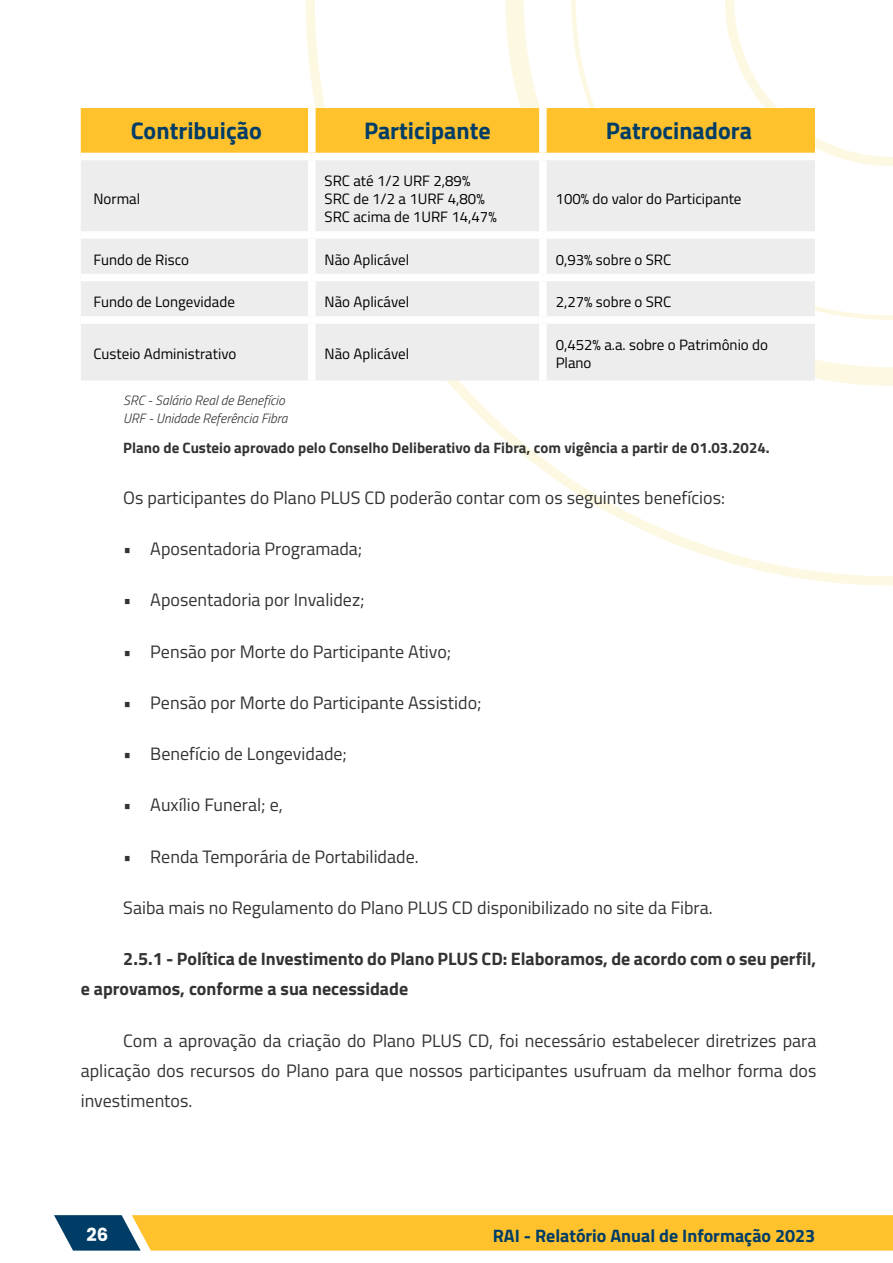
<style>
.page{position:relative;width:893px;height:1263px;background:#fff}
.page>*{position:absolute;margin:0;border:0;box-sizing:border-box;transform-origin:0 0}
.t1{font:700 24px "Titillium Web";color:#003d66}
.t2{font:18px/30px "Titillium Web";color:#333332;text-align:justify}
.t3{font:700 18px/30px "Titillium Web";color:#333332}
.t4{font:700 18px "Titillium Web";color:#003d66}
.t5{font:700 18px "Poppins";color:#fff}
.t6{font:15px/18px "Titillium Web";color:#000}
.t7{font:700 15px "Titillium Web";color:#333332}
.t8{font:italic 300 13.5px/18px "Titillium Web";color:#333332}
</style>
<div class="page">
<svg style="left:54px;top:1215px;width:839px;height:35px;background:#eab837"></svg>
<svg style="left:446px;top:359px;width:447px;height:226px"></svg>
<svg style="left:81px;top:0;width:812px;height:166px"></svg>
<div style="left:81px;top:160px;width:734px;height:220px;background:#ededed"></div>
<div style="left:308px;top:108px;width:8px;height:45px;background:#fff"></div>
<div style="left:539px;top:108px;width:8px;height:45px;background:#fff"></div>
<div style="left:81px;top:153px;width:231px;height:7px;background:#fff"></div>
<div style="left:312px;top:153px;width:231px;height:7px;background:#fff"></div>
<div style="left:308px;top:160px;width:8px;height:71px;background:#fff"></div>
<div style="left:543px;top:153px;width:272px;height:7px;background:#fff"></div>
<div style="left:539px;top:160px;width:8px;height:71px;background:#fff"></div>
<div style="left:81px;top:231px;width:231px;height:8px;background:#fff"></div>
<div style="left:312px;top:231px;width:231px;height:8px;background:#fff"></div>
<div style="left:308px;top:239px;width:8px;height:35px;background:#fff"></div>
<div style="left:543px;top:231px;width:272px;height:8px;background:#fff"></div>
<div style="left:539px;top:239px;width:8px;height:35px;background:#fff"></div>
<div style="left:81px;top:274px;width:231px;height:7px;background:#fff"></div>
<div style="left:312px;top:274px;width:231px;height:7px;background:#fff"></div>
<div style="left:308px;top:281px;width:8px;height:35px;background:#fff"></div>
<div style="left:543px;top:274px;width:272px;height:7px;background:#fff"></div>
<div style="left:539px;top:281px;width:8px;height:35px;background:#fff"></div>
<div style="left:81px;top:316px;width:231px;height:8px;background:#fff"></div>
<div style="left:312px;top:316px;width:231px;height:8px;background:#fff"></div>
<div style="left:308px;top:324px;width:8px;height:56px;background:#fff"></div>
<div style="left:543px;top:316px;width:272px;height:8px;background:#fff"></div>
<div style="left:539px;top:324px;width:8px;height:56px;background:#fff"></div>
<h1 class="t1" style="left:131px;top:113px;width:132px">Contribuição</h1>
<h1 class="t1" style="left:364px;top:113px;width:128px">Participante</h1>
<h1 class="t1" style="left:606px;top:113px;width:148px">Patrocinadora</h1>
<p class="t6" style="left:94px;top:189px;width:48px">Normal</p>
<p class="t6" style="left:325px;top:171px;width:174px">SRC até 1/2 URF 2,89%<br>SRC de 1/2 a 1URF 4,80%<br>SRC acima de 1URF 14,47%</p>
<p class="t6" style="left:556px;top:189px;width:187px">100% do valor do Participante</p>
<p class="t6" style="left:94px;top:250px;width:97px">Fundo de Risco</p>
<p class="t6" style="left:325px;top:250px;width:86px">Não Aplicável</p>
<p class="t6" style="left:556px;top:250px;width:117px">0,93% sobre o SRC</p>
<p class="t6" style="left:94px;top:292px;width:143px">Fundo de Longevidade</p>
<p class="t6" style="left:325px;top:292px;width:86px">Não Aplicável</p>
<p class="t6" style="left:556px;top:292px;width:117px">2,27% sobre o SRC</p>
<p class="t6" style="left:94px;top:344px;width:144px">Custeio Administrativo</p>
<p class="t6" style="left:325px;top:344px;width:86px">Não Aplicável</p>
<p class="t6" style="left:556px;top:335px;width:214px">0,452% a.a. sobre o Patrimônio do<br>Plano</p>
<p class="t8" style="left:123px;top:390px;width:166px">SRC - Salário Real de Benefício<br>URF - Unidade Referência Fibra</p>
<p class="t7" style="left:123px;top:436px;width:648px">Plano de Custeio aprovado pelo Conselho Deliberativo da Fibra, com vigência a partir de 01.03.2024.</p>
<p class="t2" style="left:123px;top:482px;width:603px">Os participantes do Plano PLUS CD poderão contar com os seguintes benefícios:</p>
<p class="t2" style="left:123px;top:533px;width:241px">• Aposentadoria Programada;</p>
<p class="t2" style="left:123px;top:584px;width:243px">• Aposentadoria por Invalidez;</p>
<p class="t2" style="left:123px;top:635px;width:330px">• Pensão por Morte do Participante Ativo;</p>
<p class="t2" style="left:123px;top:687px;width:360px">• Pensão por Morte do Participante Assistido;</p>
<p class="t2" style="left:123px;top:738px;width:225px">• Benefício de Longevidade;</p>
<p class="t2" style="left:123px;top:789px;width:161px">• Auxílio Funeral; e,</p>
<p class="t2" style="left:123px;top:840px;width:297px">• Renda Temporária de Portabilidade.</p>
<p class="t2" style="left:123px;top:892px;width:591px">Saiba mais no Regulamento do Plano PLUS CD disponibilizado no site da Fibra.</p>
<p class="t3" style="left:81px;top:943px;width:737px;text-indent:43px">2.5.1 - Política de Investimento do Plano PLUS CD: Elaboramos, de acordo com o seu perfil, e aprovamos, conforme a sua necessidade</p>
<p class="t2" style="left:81px;top:1024px;width:737px;text-indent:43px">Com a aprovação da criação do Plano PLUS CD, foi necessário estabelecer diretrizes para aplicação dos recursos do Plano para que nossos participantes usufruam da melhor forma dos investimentos.</p>
<p class="t5" style="left:86px;top:1224px;width:23px">26</p>
<p class="t4" style="left:493px;top:1222px;width:324px">RAI - Relatório Anual de Informação 2023</p>
</div>
